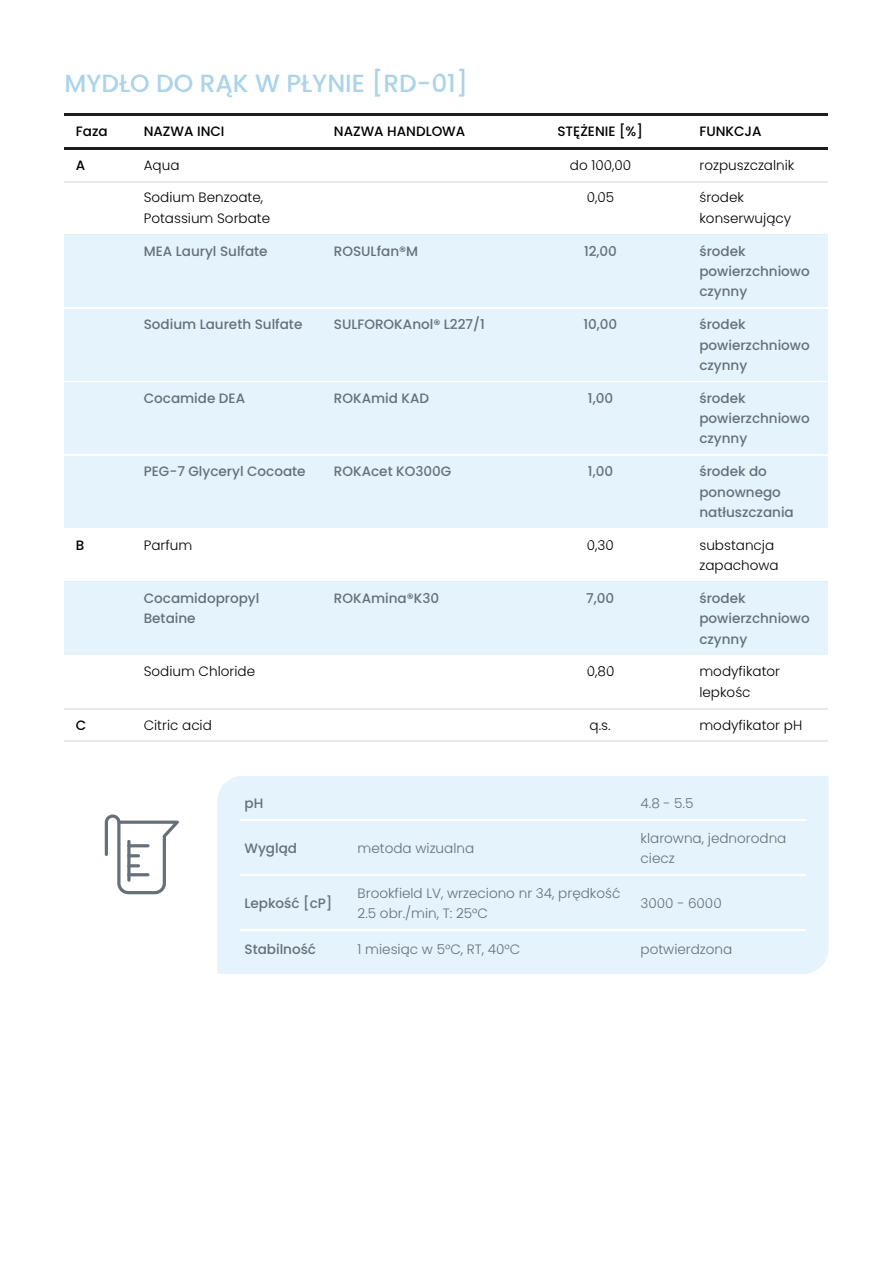
<style>
.page{position:relative;width:893px;height:1263px;background:#fff}
.page>*{position:absolute;margin:0;border:0;box-sizing:border-box;transform-origin:0 0}
.t1{font:24.9px "Medium Poppins";letter-spacing:.005em;color:#abd3ea}
.t2{font:500 13.5px/20.4px "Poppins";letter-spacing:.005em;color:#657079}
.t3{font:13.5px/20.4px "Light Poppins";letter-spacing:.005em;color:#000}
.t4{font:13.5px/20.4px "Light Poppins";letter-spacing:.005em;color:#657079}
.t5{font:500 13.5px "Poppins";letter-spacing:.005em;color:#000}
</style>
<div class="page">
<hr style="left:64px;top:113px;width:764px;height:2px;background:#1d1d1b">
<hr style="left:64px;top:147px;width:764px;height:2px;background:#1d1d1b">
<hr style="left:64px;top:181px;width:764px;height:1px;background:#e7ebeb">
<hr style="left:64px;top:234px;width:764px;height:1px;background:#e7ebeb">
<div style="left:64px;top:235px;width:764px;height:74px;background:#e5f3fd"></div>
<hr style="left:64px;top:308px;width:764px;height:1px;background:#fff">
<div style="left:64px;top:309px;width:764px;height:73px;background:#e5f3fd"></div>
<hr style="left:64px;top:381px;width:764px;height:1px;background:#fff">
<div style="left:64px;top:382px;width:764px;height:74px;background:#e5f3fd"></div>
<hr style="left:64px;top:455px;width:764px;height:1px;background:#fff">
<div style="left:64px;top:456px;width:764px;height:73px;background:#e5f3fd"></div>
<hr style="left:64px;top:528px;width:764px;height:1px;background:#fff">
<hr style="left:64px;top:581px;width:764px;height:2px;background:#e7ebeb">
<div style="left:64px;top:583px;width:764px;height:73px;background:#e5f3fd"></div>
<hr style="left:64px;top:655px;width:764px;height:1px;background:#fff">
<hr style="left:64px;top:708px;width:764px;height:1px;background:#e7ebeb">
<hr style="left:64px;top:741px;width:764px;height:1px;background:#e7ebeb">
<div style="left:217px;top:776px;width:611px;height:198px;background:#e5f3fd"></div>
<hr style="left:240px;top:819px;width:113px;height:1px;background:#fff">
<hr style="left:353px;top:819px;width:283px;height:1px;background:#fff">
<hr style="left:636px;top:819px;width:169px;height:1px;background:#fff">
<hr style="left:240px;top:874px;width:113px;height:2px;background:#fff">
<hr style="left:353px;top:874px;width:283px;height:2px;background:#fff">
<hr style="left:636px;top:874px;width:169px;height:2px;background:#fff">
<hr style="left:240px;top:930px;width:113px;height:1px;background:#fff">
<hr style="left:353px;top:930px;width:283px;height:1px;background:#fff">
<hr style="left:636px;top:930px;width:169px;height:1px;background:#fff">
<svg style="left:105px;top:814px;width:74px;height:80px"></svg>
<hr style="left:127px;top:844px;width:22px;height:3px;background:#657079;border-radius:2px">
<h1 class="t1" style="left:64px;top:66px;width:405px">MYDŁO DO RĄK W PŁYNIE [RD-01]</h1>
<p class="t5" style="left:76px;top:122px;width:33px">Faza</p>
<p class="t5" style="left:144px;top:122px;width:82px">NAZWA INCI</p>
<p class="t5" style="left:334px;top:122px;width:133px">NAZWA HANDLOWA</p>
<p class="t5" style="left:557px;top:122px;width:87px">STĘŻENIE [%]</p>
<p class="t5" style="left:699px;top:122px;width:64px">FUNKCJA</p>
<p class="t5" style="left:76px;top:156px;width:11px">A</p>
<p class="t3" style="left:144px;top:155px;width:37px">Aqua</p>
<p class="t3" style="left:570px;top:155px;width:63px">do 100,00</p>
<p class="t3" style="left:699px;top:155px;width:96px">rozpuszczalnik</p>
<p class="t3" style="left:144px;top:188px;width:128px">Sodium Benzoate,<br>Potassium Sorbate</p>
<p class="t3" style="left:587px;top:188px;width:29px">0,05</p>
<p class="t3" style="left:699px;top:188px;width:93px">środek konserwujący</p>
<p class="t2" style="left:144px;top:241px;width:125px">MEA Lauryl Sulfate</p>
<p class="t2" style="left:334px;top:241px;width:86px">ROSULfan®M</p>
<p class="t2" style="left:584px;top:241px;width:34px">12,00</p>
<p class="t2" style="left:699px;top:241px;width:112px">środek powierzchniowo czynny</p>
<p class="t2" style="left:144px;top:314px;width:160px">Sodium Laureth Sulfate</p>
<p class="t2" style="left:334px;top:314px;width:152px">SULFOROKAnol® L227/1</p>
<p class="t2" style="left:583px;top:314px;width:35px">10,00</p>
<p class="t2" style="left:699px;top:314px;width:112px">środek powierzchniowo czynny</p>
<p class="t2" style="left:144px;top:388px;width:103px">Cocamide DEA</p>
<p class="t2" style="left:334px;top:388px;width:97px">ROKAmid KAD</p>
<p class="t2" style="left:588px;top:388px;width:27px">1,00</p>
<p class="t2" style="left:699px;top:388px;width:112px">środek powierzchniowo czynny</p>
<p class="t2" style="left:144px;top:461px;width:163px">PEG-7 Glyceryl Cocoate</p>
<p class="t2" style="left:334px;top:461px;width:119px">ROKAcet KO300G</p>
<p class="t2" style="left:588px;top:461px;width:27px">1,00</p>
<p class="t2" style="left:699px;top:461px;width:96px">środek do ponownego natłuszczania</p>
<p class="t5" style="left:76px;top:536px;width:10px">B</p>
<p class="t3" style="left:144px;top:535px;width:50px">Parfum</p>
<p class="t3" style="left:587px;top:535px;width:28px">0,30</p>
<p class="t3" style="left:699px;top:535px;width:81px">substancja zapachowa</p>
<p class="t2" style="left:144px;top:588px;width:117px">Cocamidopropyl<br>Betaine</p>
<p class="t2" style="left:334px;top:588px;width:107px">ROKAmina®K30</p>
<p class="t2" style="left:586px;top:588px;width:29px">7,00</p>
<p class="t2" style="left:699px;top:588px;width:112px">środek powierzchniowo czynny</p>
<p class="t3" style="left:144px;top:662px;width:113px">Sodium Chloride</p>
<p class="t3" style="left:587px;top:662px;width:29px">0,80</p>
<p class="t3" style="left:699px;top:662px;width:82px">modyfikator lepkośc</p>
<p class="t5" style="left:76px;top:715px;width:12px">C</p>
<p class="t3" style="left:144px;top:715px;width:70px">Citric acid</p>
<p class="t3" style="left:589px;top:715px;width:22px">q.s.</p>
<p class="t3" style="left:699px;top:715px;width:104px">modyfikator pH</p>
<p class="t2" style="left:244px;top:793px;width:20px">pH</p>
<p class="t4" style="left:640px;top:793px;width:54px">4.8 - 5.5</p>
<p class="t2" style="left:244px;top:838px;width:54px">Wygląd</p>
<p class="t4" style="left:357px;top:838px;width:118px">metoda wizualna</p>
<p class="t4" style="left:640px;top:828px;width:147px">klarowna, jednorodna ciecz</p>
<p class="t2" style="left:244px;top:893px;width:89px">Lepkość [cP]</p>
<p class="t4" style="left:357px;top:883px;width:264px">Brookfield LV, wrzeciono nr 34, prędkość<br>2.5 obr./min, T: 25°C</p>
<p class="t4" style="left:640px;top:893px;width:83px">3000 - 6000</p>
<p class="t2" style="left:244px;top:939px;width:73px">Stabilność</p>
<p class="t4" style="left:357px;top:939px;width:164px">1 miesiąc w 5°C, RT, 40°C</p>
<p class="t4" style="left:640px;top:939px;width:93px">potwierdzona</p>
</div>
